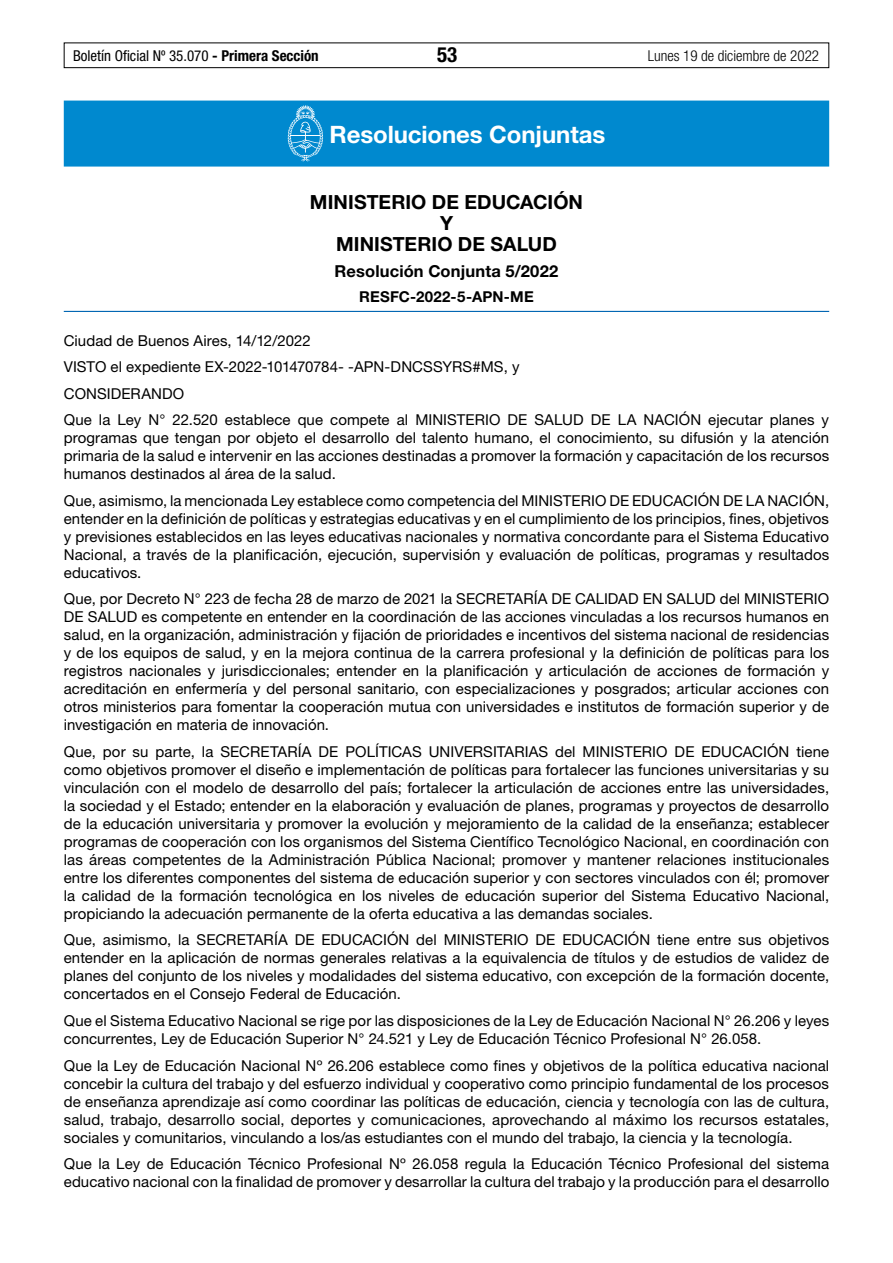
<style>
.page{position:relative;width:893px;height:1263px;background:#fff}
.page>*{position:absolute;margin:0;border:0;box-sizing:border-box;transform-origin:0 0}
.t1{font:700 24px "Helvetica Neue LT Std";letter-spacing:-.005em;color:#fff}
.t2{font:700 condensed 21px "Helvetica Neue LT Std";color:#000}
.t3{font:700 19.5px/21px "Helvetica Neue LT Std";letter-spacing:.005em;color:#000;text-align:center}
.t4{font:700 16.5px "Helvetica Neue LT Std";letter-spacing:.01em;color:#000}
.t5{font:15px/18px "Helvetica Neue LT Std";letter-spacing:.005em;color:#000;text-align:justify}
.t6{font:condensed 15px "Helvetica Neue LT Std";color:#000}
.t7{font:300 condensed 15px "Helvetica Neue LT Std";color:#000}
.t8{font:700 15px "Helvetica Neue LT Std";letter-spacing:.015em;color:#000}
.s1{font-weight:700}
</style>
<div class="page">
<div style="left:64px;top:43px;width:765px;height:25px;border:1px solid #000"></div>
<div style="left:64px;top:101px;width:765px;height:66px;background:#0089cf"></div>
<hr style="left:64px;top:311px;width:765px;height:1px;background:#0066b3">
<svg style="left:288px;top:105px;width:35px;height:56px"></svg>
<p class="t6" style="left:73px;top:47px;width:247px">Boletín Oficial Nº 35.070 <span class="s1">- Primera Sección</span></p>
<h2 class="t2" style="left:437px;top:42px;width:22px">53</h2>
<p class="t7" style="left:648px;top:47px;width:173px">Lunes 19 de diciembre de 2022</p>
<h1 class="t1" style="left:329px;top:120px;width:277px">Resoluciones Conjuntas</h1>
<h3 class="t3" style="left:310px;top:191px;width:275px">MINISTERIO DE EDUCACIÓN<br>Y<br>MINISTERIO DE SALUD</h3>
<p class="t4" style="left:335px;top:261px;width:225px">Resolución Conjunta 5/2022</p>
<p class="t8" style="left:359px;top:288px;width:176px">RESFC-2022-5-APN-ME</p>
<p class="t5" style="left:64px;top:327px;width:767px;line-height:26.5px;text-align:left">Ciudad de Buenos Aires, 14/12/2022<br>VISTO el expediente EX-2022-101470784- -APN-DNCSSYRS#MS, y<br>CONSIDERANDO<br>Que la Ley N° 22.520 establece que compete al MINISTERIO DE SALUD DE LA NACIÓN ejecutar planes y</p>
<p class="t5" style="left:64px;top:429px;width:767px">programas que tengan por objeto el desarrollo del talento humano, el conocimiento, su difusión y la atención primaria de la salud e intervenir en las acciones destinadas a promover la formación y capacitación de los recursos humanos destinados al área de la salud.</p>
<p class="t5" style="left:64px;top:491px;width:767px">Que, asimismo, la mencionada Ley establece como competencia del MINISTERIO DE EDUCACIÓN DE LA NACIÓN, entender en la definición de políticas y estrategias educativas y en el cumplimiento de los principios, fines, objetivos y previsiones establecidos en las leyes educativas nacionales y normativa concordante para el Sistema Educativo Nacional, a través de la planificación, ejecución, supervisión y evaluación de políticas, programas y resultados educativos.</p>
<p class="t5" style="left:64px;top:590px;width:767px">Que, por Decreto N° 223 de fecha 28 de marzo de 2021 la SECRETARÍA DE CALIDAD EN SALUD del MINISTERIO DE SALUD es competente en entender en la coordinación de las acciones vinculadas a los recursos humanos en salud, en la organización, administración y fijación de prioridades e incentivos del sistema nacional de residencias y de los equipos de salud, y en la mejora continua de la carrera profesional y la definición de políticas para los registros nacionales y jurisdiccionales; entender en la planificación y articulación de acciones de formación y acreditación en enfermería y del personal sanitario, con especializaciones y posgrados; articular acciones con otros ministerios para fomentar la cooperación mutua con universidades e institutos de formación superior y de investigación en materia de innovación.</p>
<p class="t5" style="left:64px;top:742px;width:767px">Que, por su parte, la SECRETARÍA DE POLÍTICAS UNIVERSITARIAS del MINISTERIO DE EDUCACIÓN tiene como objetivos promover el diseño e implementación de políticas para fortalecer las funciones universitarias y su vinculación con el modelo de desarrollo del país; fortalecer la articulación de acciones entre las universidades, la sociedad y el Estado; entender en la elaboración y evaluación de planes, programas y proyectos de desarrollo de la educación universitaria y promover la evolución y mejoramiento de la calidad de la enseñanza; establecer programas de cooperación con los organismos del Sistema Científico Tecnológico Nacional, en coordinación con las áreas competentes de la Administración Pública Nacional; promover y mantener relaciones institucionales entre los diferentes componentes del sistema de educación superior y con sectores vinculados con él; promover la calidad de la formación tecnológica en los niveles de educación superior del Sistema Educativo Nacional, propiciando la adecuación permanente de la oferta educativa a las demandas sociales.</p>
<p class="t5" style="left:64px;top:931px;width:767px">Que, asimismo, la SECRETARÍA DE EDUCACIÓN del MINISTERIO DE EDUCACIÓN tiene entre sus objetivos entender en la aplicación de normas generales relativas a la equivalencia de títulos y de estudios de validez de planes del conjunto de los niveles y modalidades del sistema educativo, con excepción de la formación docente, concertados en el Consejo Federal de Educación.</p>
<p class="t5" style="left:64px;top:1011px;width:767px">Que el Sistema Educativo Nacional se rige por las disposiciones de la Ley de Educación Nacional N° 26.206 y leyes concurrentes, Ley de Educación Superior N° 24.521 y Ley de Educación Técnico Profesional N° 26.058.</p>
<p class="t5" style="left:64px;top:1056px;width:767px">Que la Ley de Educación Nacional Nº 26.206 establece como fines y objetivos de la política educativa nacional concebir la cultura del trabajo y del esfuerzo individual y cooperativo como principio fundamental de los procesos de enseñanza aprendizaje así como coordinar las políticas de educación, ciencia y tecnología con las de cultura, salud, trabajo, desarrollo social, deportes y comunicaciones, aprovechando al máximo los recursos estatales, sociales y comunitarios, vinculando a los/as estudiantes con el mundo del trabajo, la ciencia y la tecnología.</p>
<p class="t5" style="left:64px;top:1154px;width:767px">Que la Ley de Educación Técnico Profesional Nº 26.058 regula la Educación Técnico Profesional del sistema educativo nacional con la finalidad de promover y desarrollar la cultura del trabajo y la producción para el desarrollo</p>
</div>
